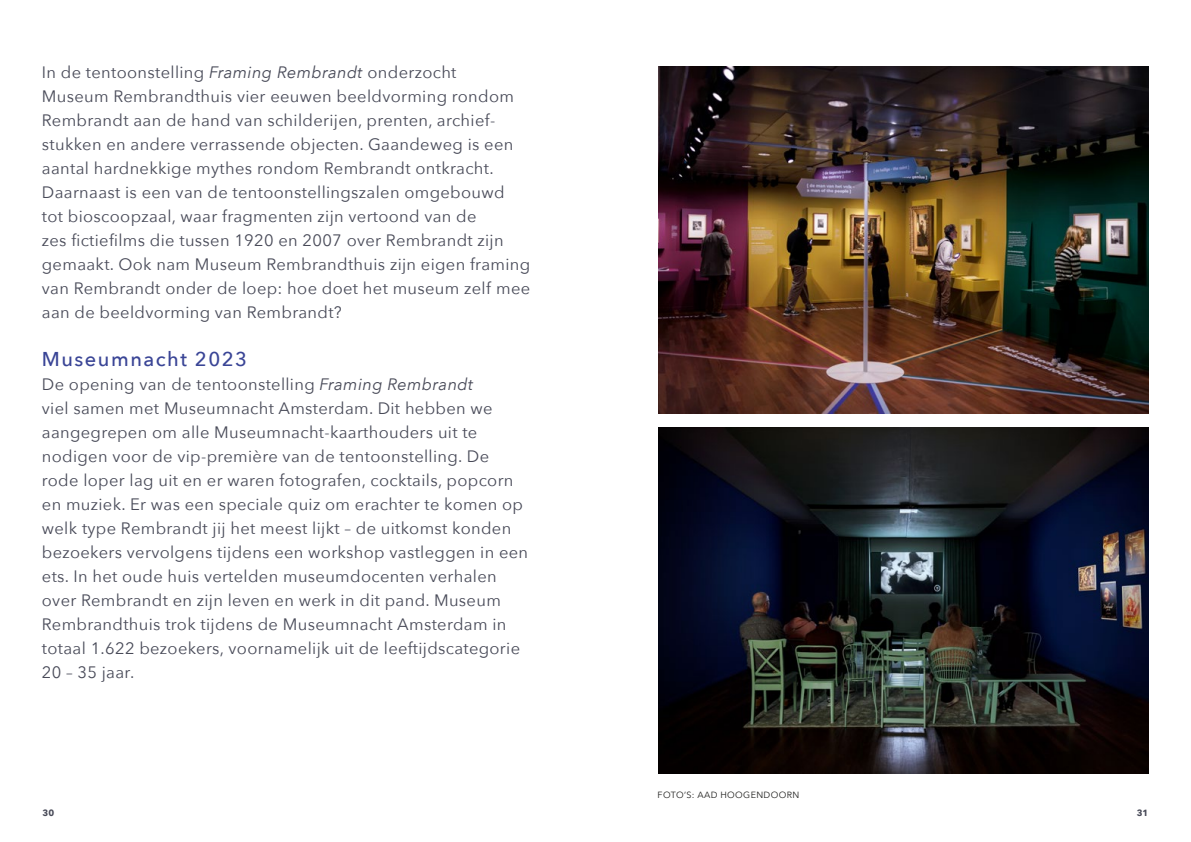
<style>
.page{position:relative;width:1191px;height:842px;background:#fff}
.page>*{position:absolute;margin:0;border:0;box-sizing:border-box;transform-origin:0 0}
.t1{font:500 20px "Avenir Next";letter-spacing:.075em;color:#3a4596}
.t2{font:16.5px/24px "Avenir Next";letter-spacing:.02em;color:#484a58}
.t3{font:9px "Avenir Next";letter-spacing:.04em;color:#1d1d1b}
.t4{font:700 9px "Avenir Next";color:#484a58}
.s1{font-style:italic}
</style>
<div class="page">
<img style="left:658px;top:67px;width:490px;height:347px">
<img style="left:658px;top:427px;width:490px;height:347px">
<p class="t2" style="left:42px;top:59px;width:490px">In de tentoonstelling <span class="s1">Framing Rembrandt</span> onderzocht<br>Museum Rembrandthuis vier eeuwen beeldvorming rondom Rembrandt aan de hand van schilderijen, prenten, archief&shy;stukken en andere verrassende objecten. Gaandeweg is een aantal hardnekkige mythes rondom Rembrandt ontkracht.<br>Daarnaast is een van de tentoonstellingszalen omgebouwd<br>tot bioscoopzaal, waar fragmenten zijn vertoond van de<br>zes fictiefilms die tussen 1920 en 2007 over Rembrandt zijn gemaakt. Ook nam Museum Rembrandthuis zijn eigen framing van Rembrandt onder de loep: hoe doet het museum zelf mee aan de beeldvorming van Rembrandt?</p>
<p class="t1" style="left:42px;top:342px;width:207px">Museumnacht 2023</p>
<p class="t2" style="left:42px;top:371px;width:488px">De opening van de tentoonstelling <span class="s1">Framing Rembrandt<br></span>viel samen met Museumnacht Amsterdam. Dit hebben we aangegrepen om alle Museumnacht-kaarthouders uit te nodigen voor de vip-première van de tentoonstelling. De rode loper lag uit en er waren fotografen, cocktails, popcorn en muziek. Er was een speciale quiz om erachter te komen op welk type Rembrandt jij het meest lijkt – de uitkomst konden bezoekers vervolgens tijdens een workshop vastleggen in een ets. In het oude huis vertelden museumdocenten verhalen over Rembrandt en zijn leven en werk in dit pand. Museum Rembrandthuis trok tijdens de Museumnacht Amsterdam in totaal 1.622 bezoekers, voornamelijk uit de leeftijdscategorie 20 – 35 jaar.</p>
<p class="t3" style="left:657px;top:787px;width:143px">FOTO’S: AAD HOOGENDOORN</p>
<p class="t4" style="left:43px;top:805px;width:13px">30</p>
<p class="t4" style="left:1136px;top:805px;width:13px">31</p>
</div>
